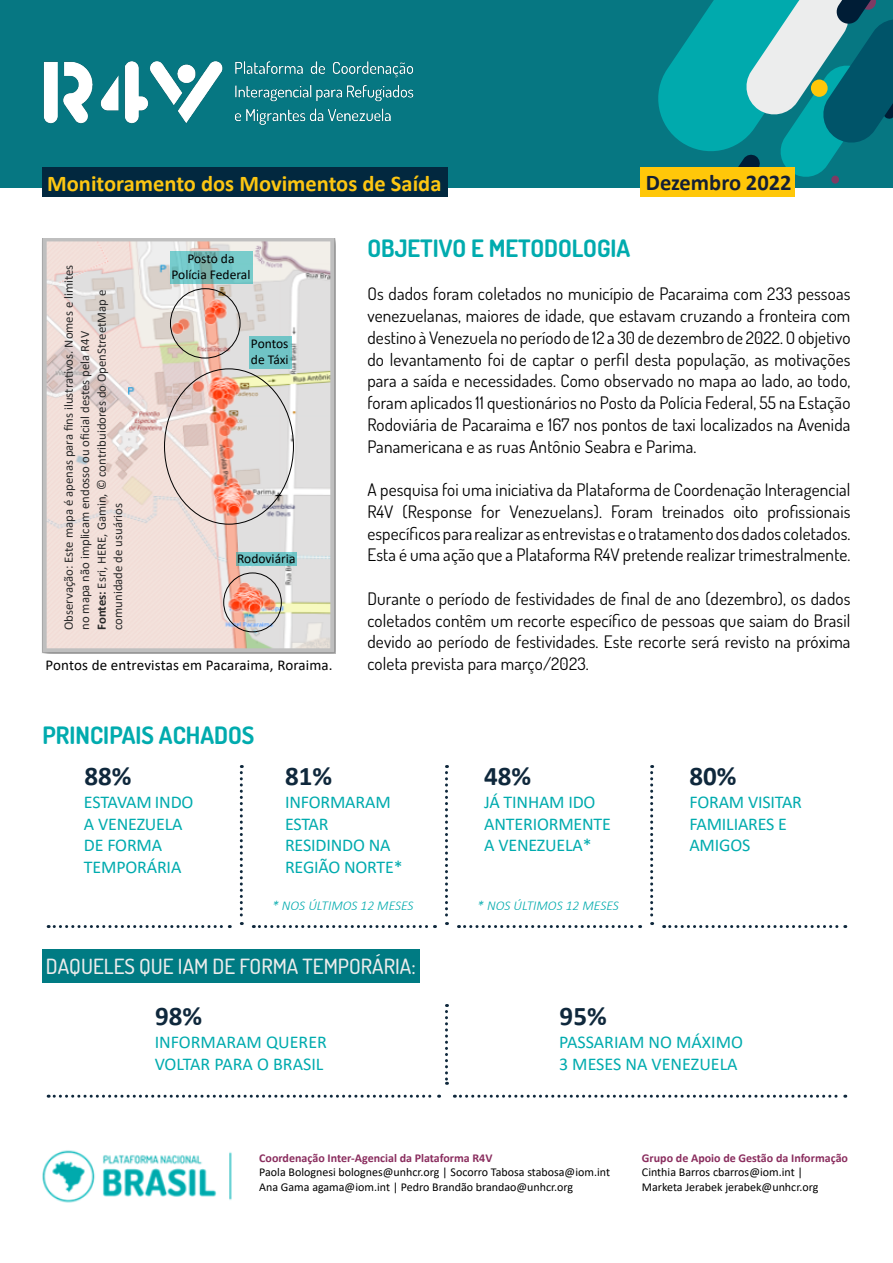
<style>
.page{position:relative;width:893px;height:1263px;background:#fff}
.page>*{position:absolute;margin:0;border:0;box-sizing:border-box;transform-origin:0 0}
.t1{font:700 27px "Calibri";color:#0f283c}
.t2{font:700 24px "Dosis";color:#00abae}
.t3{font:700 22.5px "Calibri";color:#fdc612}
.t4{font:700 22.5px "Calibri";color:#141f35}
.t5{font:500 21px "Dosis";color:#ececec}
.t6{font:18px/21.6px "Calibri";letter-spacing:-.01em;color:#00abae}
.t7{font:17.25px/21.8px "Dosis";letter-spacing:.01em;color:#000;text-align:justify}
.t8{font:15px "Calibri";letter-spacing:.01em;color:#000}
.t9{font:13.5px/16.2px "Calibri";color:#000;text-align:center}
.t10{font:italic 300 13.5px "Calibri";color:#00aaad}
.t11{font:12.75px/16.5px "Calibri";color:#2a2a2a}
.t12{font:12px/14.4px "Calibri";color:#000}
.t13{font:700 12px "Calibri";color:#8a2d5e}
.s1{font-weight:700}
</style>
<div class="page">
<div style="left:43px;top:949px;width:377px;height:34px;background:#007b83"></div>
<div style="left:0;top:0;width:893px;height:187px;background:#067782"></div>
<img style="left:43px;top:61px;width:371px;height:64px">
<svg style="left:658px;top:0;width:235px;height:188px"></svg>
<div style="left:811px;top:80px;width:17px;height:17px;background:#ffc709;border-radius:50%"></div>
<div style="left:831px;top:176px;width:8px;height:8px;background:#7e3b64;border-radius:50%"></div>
<div style="left:640px;top:167px;width:155px;height:30px;background:#ffc709"></div>
<div style="left:42px;top:167px;width:405px;height:30px;background:#02283f"></div>
<img style="left:42px;top:238px;width:294px;height:415px">
<svg style="left:240px;top:765px;width:3px;height:160px"></svg>
<svg style="left:445px;top:765px;width:3px;height:160px"></svg>
<svg style="left:445px;top:1004px;width:3px;height:81px"></svg>
<svg style="left:48px;top:925px;width:182px;height:3px"></svg>
<svg style="left:48px;top:1095px;width:392px;height:3px"></svg>
<img style="left:42px;top:1150px;width:190px;height:53px">
<div style="left:170px;top:288px;width:70px;height:70px;border:1px solid #000;border-radius:50%"></div>
<div style="left:223px;top:573px;width:59px;height:59px;border:1px solid #000;border-radius:50%"></div>
<svg style="left:650px;top:765px;width:3px;height:160px"></svg>
<svg style="left:253px;top:925px;width:182px;height:3px"></svg>
<svg style="left:465px;top:925px;width:176px;height:3px"></svg>
<svg style="left:664px;top:925px;width:182px;height:3px"></svg>
<svg style="left:454px;top:1095px;width:392px;height:3px"></svg>
<svg style="left:170px;top:251px;width:82px;height:33px;background:#74c2c1"></svg>
<div style="left:249px;top:336px;width:42px;height:32px;background:#70c4c6"></div>
<svg style="left:236px;top:552px;width:61px;height:13px"></svg>
<h3 class="t3" style="left:47px;top:167px;width:396px">Monitoramento dos Movimentos de Saída</h3>
<h3 class="t4" style="left:646px;top:167px;width:147px">Dezembro 2022</h3>
<p class="t11" style="left:60px;top:630px;width:367px;rotate:-90deg">Observação: Este mapa é apenas para fins ilustrativos. Nomes e limites no mapa não implicam endosso ou oficial destes pela R4V<br><span class="s1">Fontes:</span> Esri, HERE, Gamin, © contribuidores do OpenStreetMap e comunidade de usuários</p>
<p class="t9" style="left:172px;top:250px;width:80px">Posto da<br>Polícia Federal</p>
<p class="t9" style="left:251px;top:335px;width:39px;text-align:left">Pontos de Táxi</p>
<p class="t9" style="left:237px;top:550px;width:60px">Rodoviária</p>
<p class="t8" style="left:46px;top:654px;width:289px">Pontos de entrevistas em Pacaraima, Roraima.</p>
<h2 class="t2" style="left:367px;top:231px;width:264px">OBJETIVO E METODOLOGIA</h2>
<p class="t7" style="left:367px;top:282px;width:485px">Os dados foram coletados no município de Pacaraima com 233 pessoas venezuelanas, maiores de idade, que estavam cruzando a fronteira com destino à Venezuela no período de 12 a 30 de dezembro de 2022. O objetivo do levantamento foi de captar o perfil desta população, as motivações para a saída e necessidades. Como observado no mapa ao lado, ao todo, foram aplicados 11 questionários no Posto da Polícia Federal, 55 na Estação Rodoviária de Pacaraima e 167 nos pontos de taxi localizados na Avenida Panamericana e as ruas Antônio Seabra e Parima.</p>
<p class="t7" style="left:367px;top:478px;width:485px">A pesquisa foi uma iniciativa da Plataforma de Coordenação Interagencial R4V (Response for Venezuelans). Foram treinados oito profissionais específicos para realizar as entrevistas e o tratamento dos dados coletados.<br>Esta é uma ação que a Plataforma R4V pretende realizar trimestralmente.</p>
<p class="t7" style="left:367px;top:587px;width:485px">Durante o período de festividades de final de ano (dezembro), os dados coletados contêm um recorte específico de pessoas que saiam do Brasil devido ao período de festividades. Este recorte será revisto na próxima coleta prevista para março/2023.</p>
<h2 class="t2" style="left:43px;top:719px;width:213px">PRINCIPAIS ACHADOS</h2>
<h1 class="t1" style="left:85px;top:757px;width:49px">88%</h1>
<p class="t6" style="left:84px;top:791px;width:111px">ESTAVAM INDO<br>A VENEZUELA<br>DE FORMA<br>TEMPORÁRIA</p>
<h1 class="t1" style="left:285px;top:757px;width:49px">81%</h1>
<p class="t6" style="left:285px;top:791px;width:119px">INFORMARAM<br>ESTAR<br>RESIDINDO NA<br>REGIÃO NORTE*</p>
<h1 class="t1" style="left:484px;top:757px;width:49px">48%</h1>
<p class="t6" style="left:484px;top:791px;width:128px">JÁ TINHAM IDO<br>ANTERIORMENTE<br>A VENEZUELA*</p>
<p class="t10" style="left:272px;top:897px;width:143px">* NOS ÚLTIMOS 12 MESES</p>
<p class="t10" style="left:477px;top:897px;width:143px">* NOS ÚLTIMOS 12 MESES</p>
<p class="t5" style="left:46px;top:952px;width:371px">DAQUELES QUE IAM DE FORMA TEMPORÁRIA:</p>
<h1 class="t1" style="left:689px;top:757px;width:49px">80%</h1>
<p class="t6" style="left:689px;top:791px;width:114px">FORAM VISITAR<br>FAMILIARES E<br>AMIGOS</p>
<h1 class="t1" style="left:155px;top:997px;width:49px">98%</h1>
<p class="t6" style="left:155px;top:1031px;width:174px">INFORMARAM QUERER<br>VOLTAR PARA O BRASIL</p>
<h1 class="t1" style="left:560px;top:997px;width:49px">95%</h1>
<p class="t6" style="left:559px;top:1031px;width:186px">PASSARIAM NO MÁXIMO<br>3 MESES NA VENEZUELA</p>
<p class="t13" style="left:259px;top:1149px;width:235px">Coordenação Inter-Agencial da Plataforma R4V</p>
<p class="t12" style="left:259px;top:1165px;width:352px">Paola Bolognesi bolognes@unhcr.org | Socorro Tabosa stabosa@iom.int<br>Ana Gama agama@iom.int | Pedro Brandão brandao@unhcr.org</p>
<p class="t13" style="left:642px;top:1149px;width:208px">Grupo de Apoio de Gestão da Informação</p>
<p class="t12" style="left:642px;top:1165px;width:178px">Cinthia Barros cbarros@iom.int |<br>Marketa Jerabek jerabek@unhcr.org</p>
</div>
